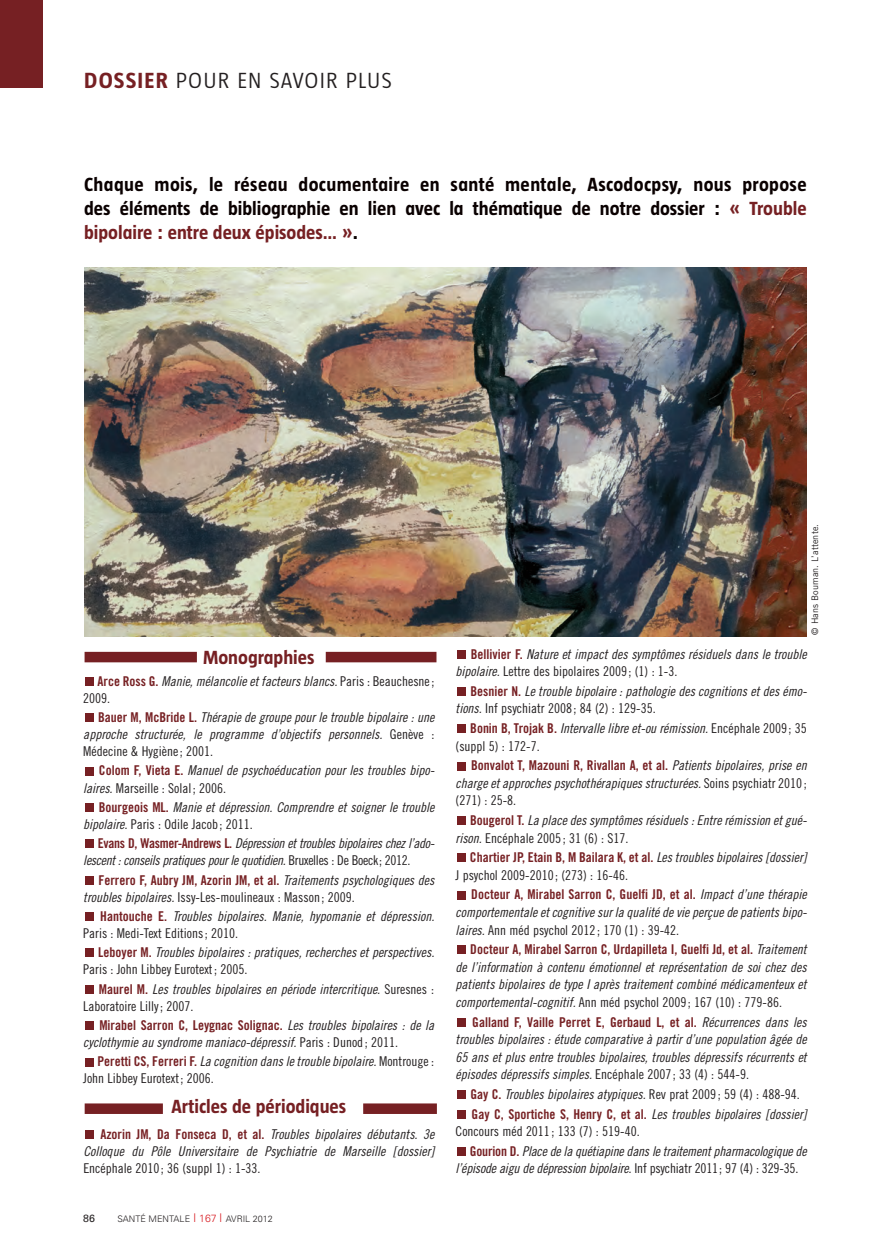
<style>
.page{position:relative;width:890px;height:1260px;background:#fff}
.page>*{position:absolute;margin:0;border:0;box-sizing:border-box;transform-origin:0 0}
.t1{font:300 22.5px "Taz";letter-spacing:.055em;color:#231f20}
.t2{font:700 19.5px/24px "Taz";color:#0a0000;text-align:justify}
.t3{font:700 19.5px "Taz";color:#762023}
.t4{font:13.5px/17.5px "Trade Gothic Cond Eighteen Obl";color:#231f20}
.t5{font:13.5px "Trade Gothic Cond Eighteen";color:#231f20}
.t6{font:13.5px "Trade Gothic Bold Cond Twenty";color:#762023}
.t7{font:13.5px/17.1px "Trade Gothic Cond Eighteen Obl";letter-spacing:-.02em;color:#231f20}
.t8{font:10.5px "Univers";color:#231f20}
.t9{font:300 9px "Univers";color:#231f20}
.t10{font:9px "Trade Gothic";letter-spacing:.01em;color:#231f20}
.s1{font-weight:700;color:#762023}
.s2{color:#762023}
.s3{font-family:"Trade Gothic Bold Cond Twenty";color:#762023}
.s4{font-family:"Trade Gothic Cond Eighteen"}
.s5{font-family:"Trade Gothic Cond Eighteen Obl"}
.s6{font-family:"Trade Gothic Cond Eighteen Obl";color:#231f20}
.s7{font-size:12px;color:#d81c23}
.s8{font-size:10.5px;color:#d81c23}
</style>
<div class="page">
<img style="left:0;top:0;width:807px;height:1156px">
<h1 class="t1" style="left:84px;top:69px;width:309px"><span class="s1">DOSSIER</span> POUR EN SAVOIR PLUS</h1>
<h2 class="t2" style="left:84px;top:172px;width:723px">Chaque mois, le réseau documentaire en santé mentale, Ascodocpsy, nous propose des éléments de bibliographie en lien avec la thématique de notre dossier : <span class="s2">« Trouble bipolaire : entre deux épisodes… »</span>.</h2>
<h2 class="t3" style="left:203px;top:647px;width:113px">Monographies</h2>
<p class="t4" style="left:98px;top:673px;width:338px"><span class="s3">Arce Ross G.</span> Manie, mélancolie et facteurs blancs. <span class="s4">Paris : Beauchesne;</span></p>
<p class="t5" style="left:83px;top:693px;width:28px">2009.</p>
<p class="t4" style="left:83px;top:709px;width:352px;line-height:17.1px;text-align:right"><span class="s3">Bauer M, McBride L.</span> Thérapie de groupe pour le trouble bipolaire : une approche structurée, le programme d’objectifs personnels. <span class="s4">Genève :</span></p>
<p class="t5" style="left:83px;top:746px;width:131px">Médecine &amp; Hygiène ; 2001.</p>
<p class="t4" style="left:99px;top:763px;width:335px"><span class="s3">Colom F, Vieta E.</span> Manuel de psychoéducation pour les troubles bipo-</p>
<p class="t5" style="left:83px;top:782px;width:144px"><span class="s5">laires.</span> Marseille : Solal ; 2006.</p>
<p class="t4" style="left:99px;top:799px;width:337px"><span class="s3">Bourgeois ML.</span> Manie et dépression. Comprendre et soigner le trouble</p>
<p class="t5" style="left:83px;top:819px;width:171px"><span class="s5">bipolaire.</span> Paris : Odile Jacob ; 2011.</p>
<p class="t7" style="left:83px;top:835px;width:351px;text-indent:14px"><span class="s3">Evans D, Wasmer-Andrews L.</span> Dépression et troubles bipolaires chez l’ado&shy;lescent : conseils pratiques pour le quotidien. <span class="s4">Bruxelles : De Boeck; 2012.</span></p>
<p class="t6" style="left:98px;top:874px;width:337px">Ferrero F, Aubry JM, Azorin JM, et al. <span class="s6">Traitements psychologiques des</span></p>
<p class="t5" style="left:83px;top:891px;width:273px"><span class="s5">troubles bipolaires.</span> Issy-Les-moulineaux : Masson ; 2009.</p>
<p class="t4" style="left:100px;top:908px;width:335px"><span class="s3">Hantouche E.</span> Troubles bipolaires. Manie, hypomanie et dépression.</p>
<p class="t5" style="left:83px;top:928px;width:156px">Paris : Medi-Text Editions; 2010.</p>
<p class="t4" style="left:98px;top:944px;width:337px"><span class="s3">Leboyer M.</span> Troubles bipolaires : pratiques, recherches et perspectives.</p>
<p class="t5" style="left:83px;top:964px;width:166px">Paris : John Libbey Eurotext ; 2005.</p>
<p class="t4" style="left:99px;top:981px;width:337px"><span class="s3">Maurel M.</span> Les troubles bipolaires en période intercritique. <span class="s4">Suresnes :</span></p>
<p class="t5" style="left:83px;top:1000px;width:112px">Laboratoire Lilly; 2007.</p>
<p class="t6" style="left:99px;top:1020px;width:336px">Mirabel Sarron C, Leygnac Solignac. <span class="s6">Les troubles bipolaires : de la</span></p>
<p class="t4" style="left:97px;top:1033px;width:338px;line-height:19.2px;text-indent:-14px">cyclothymie au syndrome maniaco-dépressif. <span class="s4">Paris : Dunod; 2011.<br></span><span class="s3">Peretti CS, Ferreri F.</span> La cognition dans le trouble bipolaire. <span class="s4">Montrouge :</span></p>
<p class="t5" style="left:83px;top:1073px;width:132px">John Libbey Eurotext ; 2006.</p>
<h2 class="t3" style="left:171px;top:1096px;width:176px">Articles de périodiques</h2>
<p class="t4" style="left:83px;top:1126px;width:352px;line-height:17.1px;text-align:right"><span class="s3">Azorin JM, Da Fonseca D, et al.</span> Troubles bipolaires débutants. 3e<br>Colloque du Pôle Universitaire de Psychiatrie de Marseille [dossier]</p>
<p class="t5" style="left:83px;top:1163px;width:179px">Encéphale 2010 ; 36 (suppl 1) : 1-33.</p>
<p class="t8" style="left:83px;top:1214px;width:13px">86</p>
<p class="t9" style="left:117px;top:1215px;width:157px">SANTÉ MENTALE <span class="s7">|</span> <span class="s8">167</span> <span class="s7">|</span> AVRIL 2012</p>
<p class="t10" style="left:811px;top:635px;width:112px;rotate:-90deg">© Hans Bouman. L’attente.</p>
<p class="t4" style="left:471px;top:646px;width:337px"><span class="s3">Bellivier F.</span> Nature et impact des symptômes résiduels dans le trouble</p>
<p class="t5" style="left:455px;top:666px;width:223px"><span class="s5">bipolaire.</span> Lettre des bipolaires 2009; (1) : 1-3.</p>
<p class="t4" style="left:470px;top:683px;width:336px"><span class="s3">Besnier N.</span> Le trouble bipolaire : pathologie des cognitions et des émo-</p>
<p class="t5" style="left:455px;top:703px;width:201px"><span class="s5">tions.</span> Inf psychiatr 2008 ; 84 (2) : 129-35.</p>
<p class="t4" style="left:470px;top:720px;width:338px"><span class="s3">Bonin B, Trojak B.</span> Intervalle libre et-ou rémission. <span class="s4">Encéphale 2009; 35</span></p>
<p class="t5" style="left:455px;top:740px;width:86px">(suppl 5) : 172-7.</p>
<p class="t6" style="left:471px;top:760px;width:337px">Bonvalot T, Mazouni R, Rivallan A, et al. <span class="s6">Patients bipolaires, prise en</span></p>
<p class="t4" style="left:455px;top:775px;width:352px">charge et approches psychothérapiques structurées. <span class="s4">Soins psychiatr 2010;</span></p>
<p class="t5" style="left:455px;top:795px;width:62px">(271) : 25-8.</p>
<p class="t4" style="left:470px;top:812px;width:336px"><span class="s3">Bougerol T.</span> La place des symptômes résiduels : Entre rémission et gué-</p>
<p class="t5" style="left:455px;top:832px;width:174px"><span class="s5">rison.</span> Encéphale 2005 ; 31 (6) : S17.</p>
<p class="t6" style="left:470px;top:852px;width:338px">Chartier JP, Etain B, M Bailara K, et al. <span class="s6">Les troubles bipolaires [dossier]</span></p>
<p class="t5" style="left:455px;top:870px;width:174px">J psychol 2009-2010 ; (273) : 16-46.</p>
<p class="t6" style="left:471px;top:889px;width:337px">Docteur A, Mirabel Sarron C, Guelfi JD, et al. <span class="s6">Impact d’une thérapie</span></p>
<p class="t4" style="left:455px;top:904px;width:351px">comportementale et cognitive sur la qualité de vie perçue de patients bipo-</p>
<p class="t5" style="left:455px;top:924px;width:225px"><span class="s5">laires.</span> Ann méd psychol 2012; 170 (1) : 39-42.</p>
<p class="t6" style="left:470px;top:944px;width:338px">Docteur A, Mirabel Sarron C, Urdapilleta I, Guelfi Jd, et al. <span class="s6">Traitement</span></p>
<p class="t4" style="left:455px;top:959px;width:352px">de l’information à contenu émotionnel et représentation de soi chez des patients bipolaires de type I après traitement combiné médicamenteux et</p>
<p class="t5" style="left:455px;top:997px;width:328px"><span class="s5">comportemental-cognitif.</span> Ann méd psychol 2009 ; 167 (10) : 779-86.</p>
<p class="t6" style="left:472px;top:1016px;width:336px">Galland F, Vaille Perret E, Gerbaud L, et al. <span class="s6">Récurrences dans les</span></p>
<p class="t4" style="left:455px;top:1031px;width:352px;text-align:justify">troubles bipolaires : étude comparative à partir d’une population âgée de 65 ans et plus entre troubles bipolaires, troubles dépressifs récurrents et épisodes dépressifs simples. <span class="s4">Encéphale 2007; 33 (4) : 544-9.</span></p>
<p class="t4" style="left:470px;top:1085px;width:338px;line-height:19.6px"><span class="s3">Gay C.</span> Troubles bipolaires atypiques. <span class="s4">Rev prat 2009; 59 (4) : 488-94.<br></span><span class="s3">Gay C, Sportiche S, Henry C, et al.</span> Les troubles bipolaires [dossier]</p>
<p class="t5" style="left:455px;top:1126px;width:185px">Concours méd 2011 ; 133 (7) : 519-40.</p>
<p class="t4" style="left:455px;top:1143px;width:352px;text-indent:14px"><span class="s3">Gourion D.</span> Place de la quétiapine dans le traitement pharmacologique de l’épisode aigu de dépression bipolaire. <span class="s4">Inf psychiatr 2011; 97 (4) : 329-35.</span></p>
</div>
